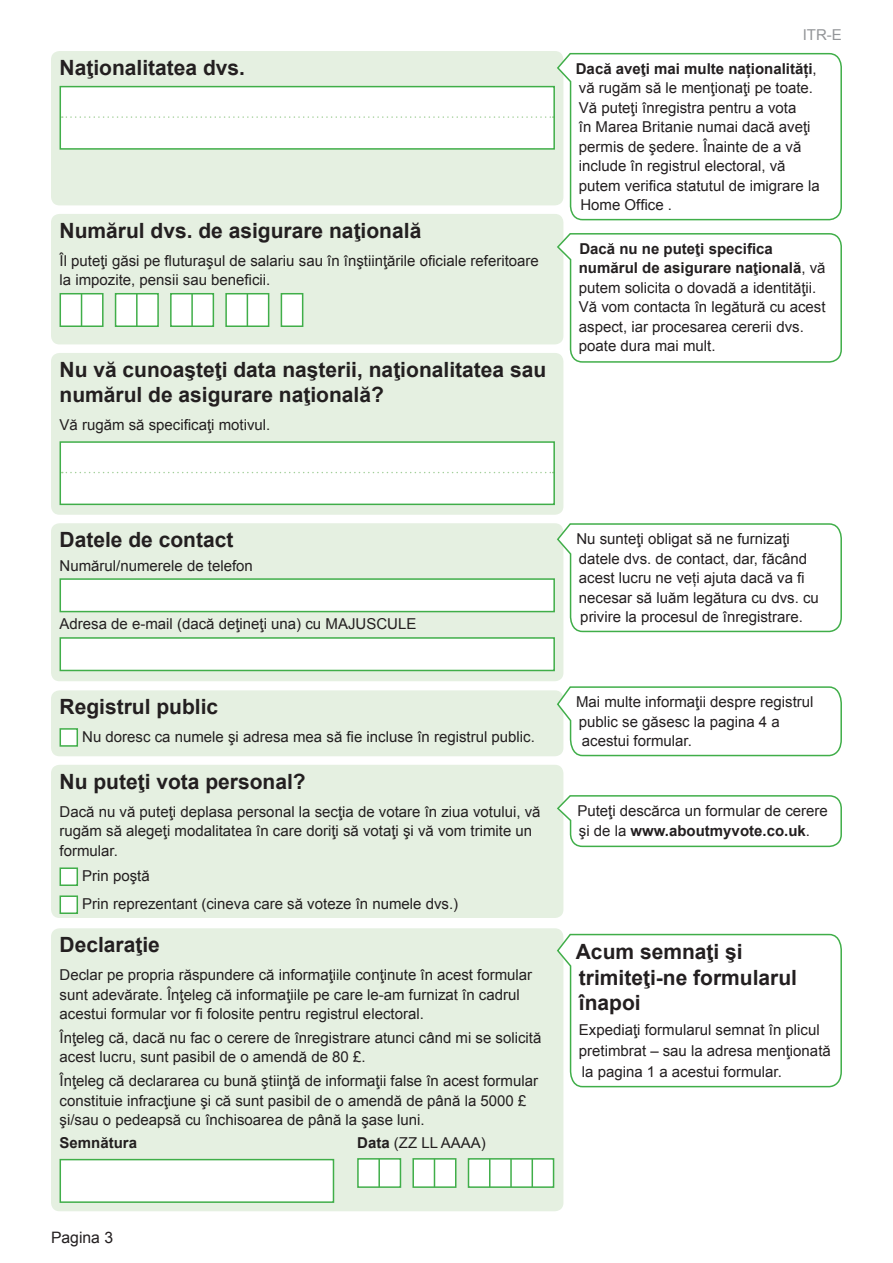
<style>
.page{position:relative;width:893px;height:1263px;background:#fff}
.page>*{position:absolute;margin:0;border:0;box-sizing:border-box;transform-origin:0 0}
.t1{font:700 21px/25.5px "Arial";color:#231f20}
.t2{font:15.75px "Arial";color:#231f20}
.t3{font:15px/19.5px "Arial";color:#231f20}
.t4{font:700 15px "Arial";color:#231f20}
.t5{font:15px "Arial";color:#939598}
.s1{font-weight:700}
</style>
<div class="page">
<div style="left:51px;top:523px;width:512px;height:158px;background:#e5f0e1;border-radius:9px"></div>
<div style="left:60px;top:578px;width:495px;height:34px;background:#fff;border:2px solid #40ae49"></div>
<div style="left:60px;top:637px;width:495px;height:34px;background:#fff;border:2px solid #40ae49"></div>
<svg style="left:557px;top:523px;width:285px;height:110px"></svg>
<div style="left:51px;top:51px;width:512px;height:154px;background:#e5f0e1;border-radius:9px"></div>
<div style="left:60px;top:87px;width:494px;height:62px;background:#fff"></div>
<svg style="left:63px;top:116px;width:488px;height:2px"></svg>
<div style="left:60px;top:86px;width:495px;height:64px;border:2px solid #40ae49"></div>
<svg style="left:557px;top:52px;width:285px;height:169px"></svg>
<div style="left:51px;top:928px;width:512px;height:283px;background:#e5f0e1;border-radius:9px"></div>
<div style="left:60px;top:1159px;width:274px;height:44px;background:#fff;border:2px solid #40ae49"></div>
<div style="left:468px;top:1158px;width:86px;height:30px;background:#fff;border:2px solid #40ae49"></div>
<svg style="left:489px;top:1159px;width:1px;height:28px"></svg>
<hr style="left:510px;top:1159px;width:2px;height:28px;background:#40ae49">
<hr style="left:531px;top:1159px;width:2px;height:28px;background:#40ae49">
<div style="left:412px;top:1158px;width:44px;height:30px;background:#fff;border:2px solid #40ae49"></div>
<svg style="left:434px;top:1159px;width:1px;height:28px"></svg>
<div style="left:358px;top:1159px;width:42px;height:28px;background:#fff"></div>
<div style="left:357px;top:1158px;width:44px;height:30px;border:2px solid #40ae49"></div>
<hr style="left:378px;top:1159px;width:2px;height:28px;background:#40ae49">
<svg style="left:557px;top:933px;width:285px;height:155px"></svg>
<div style="left:51px;top:690px;width:512px;height:66px;background:#e5f0e1;border-radius:9px"></div>
<div style="left:60px;top:728px;width:18px;height:19px;background:#fff;border:2px solid #40ae49"></div>
<svg style="left:556px;top:686px;width:286px;height:71px"></svg>
<div style="left:51px;top:765px;width:512px;height:153px;background:#e5f0e1;border-radius:9px"></div>
<div style="left:60px;top:867px;width:18px;height:19px;background:#fff;border:2px solid #40ae49"></div>
<div style="left:60px;top:895px;width:18px;height:19px;background:#fff;border:2px solid #40ae49"></div>
<svg style="left:557px;top:794px;width:285px;height:54px"></svg>
<div style="left:51px;top:214px;width:512px;height:130px;background:#e5f0e1;border-radius:9px"></div>
<div style="left:60px;top:293px;width:44px;height:34px;background:#fff;border:2px solid #40ae49"></div>
<hr style="left:81px;top:294px;width:1px;height:32px;background:#40ae49">
<div style="left:115px;top:293px;width:44px;height:34px;background:#fff;border:2px solid #40ae49"></div>
<hr style="left:136px;top:294px;width:2px;height:32px;background:#40ae49">
<div style="left:170px;top:293px;width:44px;height:34px;background:#fff;border:2px solid #40ae49"></div>
<hr style="left:191px;top:294px;width:2px;height:32px;background:#40ae49">
<div style="left:225px;top:293px;width:44px;height:34px;background:#fff;border:2px solid #40ae49"></div>
<hr style="left:247px;top:294px;width:1px;height:32px;background:#40ae49">
<div style="left:281px;top:293px;width:22px;height:34px;background:#fff;border:2px solid #40ae49"></div>
<div style="left:51px;top:353px;width:512px;height:162px;background:#e5f0e1;border-radius:9px"></div>
<div style="left:60px;top:442px;width:494px;height:62px;background:#fff"></div>
<svg style="left:63px;top:472px;width:488px;height:1px"></svg>
<div style="left:60px;top:441px;width:495px;height:64px;border:2px solid #40ae49"></div>
<svg style="left:557px;top:232px;width:285px;height:131px"></svg>
<p class="t5" style="left:803px;top:25px;width:41px">ITR-E</p>
<h1 class="t1" style="left:60px;top:55px;width:187px">Naţionalitatea dvs.</h1>
<p class="t3" style="left:576px;top:59px;width:245px"><span class="s1">Dacă aveţi mai multe naționalități</span>, vă rugăm să le menţionaţi pe toate.<br>Vă puteţi înregistra pentru a vota<br>în Marea Britanie numai dacă aveţi permis de şedere. Înainte de a vă include în registrul electoral, vă putem verifica statutul de imigrare la<br>Home Office .</p>
<h1 class="t1" style="left:60px;top:218px;width:363px">Numărul dvs. de asigurare naţională</h1>
<p class="t3" style="left:60px;top:251px;width:481px">Îl puteţi găsi pe fluturaşul de salariu sau în înştiinţările oficiale referitoare la impozite, pensii sau beneficii.</p>
<h1 class="t1" style="left:60px;top:357px;width:488px">Nu vă cunoaşteţi data naşterii, naţionalitatea sau numărul de asigurare naţională?</h1>
<p class="t3" style="left:60px;top:415px;width:212px">Vă rugăm să specificaţi motivul.</p>
<p class="t3" style="left:579px;top:239px;width:248px"><span class="s1">Dacă nu ne puteţi specifica numărul de asigurare naţională</span>, vă putem solicita o dovadă a identităţii.<br>Vă vom contacta în legătură cu acest aspect, iar procesarea cererii dvs. poate dura mai mult.</p>
<h1 class="t1" style="left:60px;top:527px;width:175px">Datele de contact</h1>
<p class="t3" style="left:60px;top:556px;width:195px">Numărul/numerele de telefon</p>
<p class="t3" style="left:60px;top:615px;width:358px">Adresa de e-mail (dacă deţineţi una) cu MAJUSCULE</p>
<h1 class="t1" style="left:60px;top:695px;width:160px">Registrul public</h1>
<p class="t3" style="left:82px;top:727px;width:454px">Nu doresc ca numele şi adresa mea să fie incluse în registrul public.</p>
<h1 class="t1" style="left:60px;top:769px;width:248px">Nu puteţi vota personal?</h1>
<p class="t3" style="left:60px;top:802px;width:483px">Dacă nu vă puteţi deplasa personal la secţia de votare în ziua votului, vă rugăm să alegeţi modalitatea în care doriţi să votaţi şi vă vom trimite un formular.</p>
<p class="t3" style="left:82px;top:862px;width:377px;line-height:28px">Prin poştă<br>Prin reprezentant (cineva care să voteze în numele dvs.)</p>
<h1 class="t1" style="left:60px;top:932px;width:102px">Declaraţie</h1>
<p class="t3" style="left:60px;top:965px;width:474px">Declar pe propria răspundere că informaţiile conţinute în acest formular sunt adevărate. Înţeleg că informaţiile pe care le-am furnizat în cadrul acestui formular vor fi folosite pentru registrul electoral.</p>
<p class="t3" style="left:60px;top:1028px;width:483px">Înţeleg că, dacă nu fac o cerere de înregistrare atunci când mi se solicită acest lucru, sunt pasibil de o amendă de 80 £.</p>
<p class="t3" style="left:60px;top:1071px;width:480px">Înţeleg că declararea cu bună ştiinţă de informaţii false în acest formular constituie infracţiune şi că sunt pasibil de o amendă de până la 5000 £ şi/sau o pedeapsă cu închisoarea de până la şase luni.</p>
<p class="t4" style="left:60px;top:1133px;width:79px">Semnătura</p>
<p class="t3" style="left:357px;top:1133px;width:130px"><span class="s1">Data</span> (ZZ LL AAAA)</p>
<p class="t2" style="left:51px;top:1227px;width:64px">Pagina 3</p>
<p class="t3" style="left:576px;top:529px;width:244px">Nu sunteţi obligat să ne furnizaţi datele dvs. de contact, dar, făcând acest lucru ne veți ajuta dacă va fi necesar să luăm legătura cu dvs. cu privire la procesul de înregistrare.</p>
<p class="t3" style="left:576px;top:692px;width:239px">Mai multe informaţii despre registrul public se găsesc la pagina 4 a acestui formular.</p>
<p class="t3" style="left:577px;top:801px;width:252px">Puteţi descărca un formular de cerere şi de la <span class="s1">www.aboutmyvote.co.uk</span>.</p>
<h1 class="t1" style="left:576px;top:939px;width:223px">Acum semnaţi şi trimiteţi-ne formularul înapoi</h1>
<p class="t3" style="left:579px;top:1020px;width:253px;line-height:21px">Expediaţi formularul semnat în plicul pretimbrat – sau la adresa menţionată la pagina 1 a acestui formular.</p>
</div>
